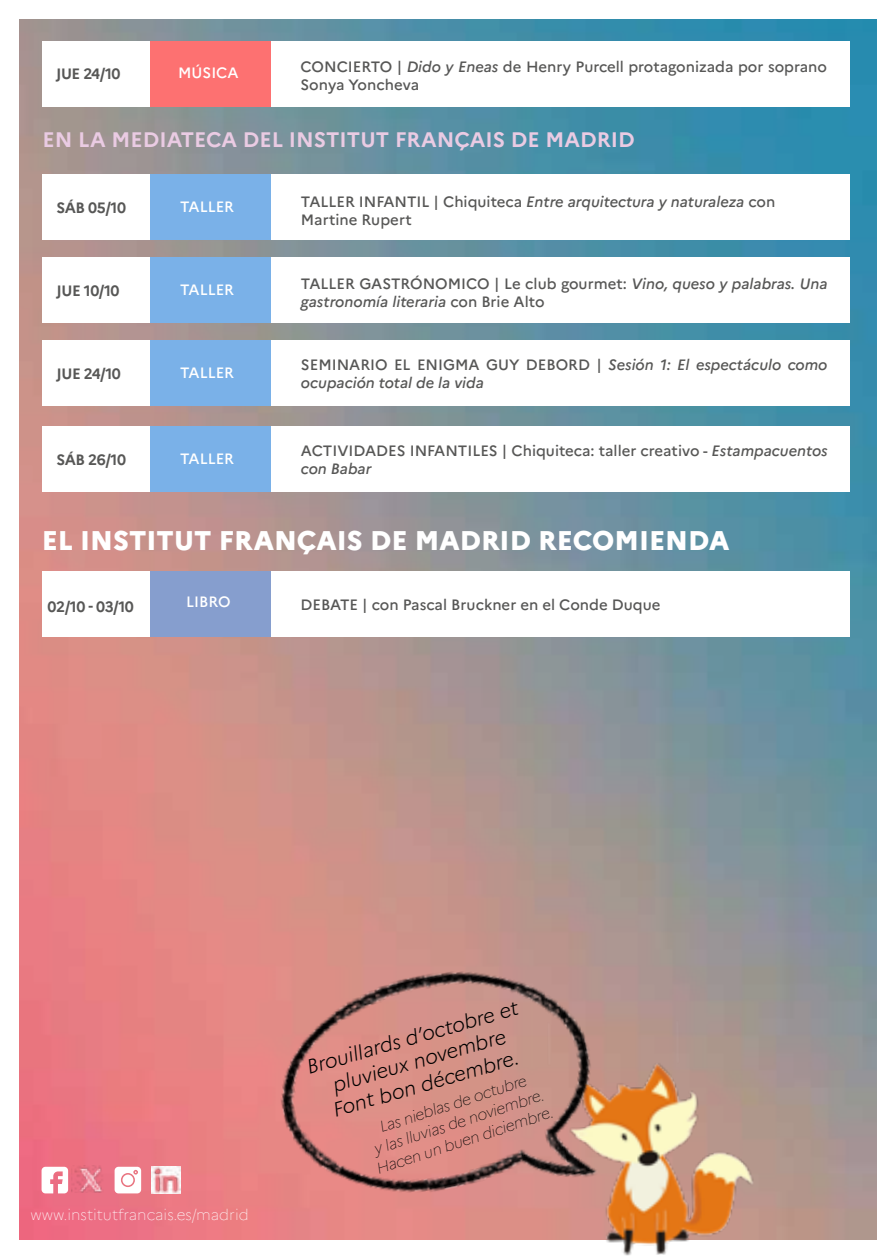
<style>
.page{position:relative;width:893px;height:1259px;background:#fff}
.page>*{position:absolute;margin:0;border:0;box-sizing:border-box;transform-origin:0 0}
.t1{font:800 27px "Marianne";color:#fff}
.t2{font:700 21px "Marianne";color:#eacbe3}
.t3{font:italic 300 20.1px/24px "Marianne";color:#000;text-align:center}
.t4{font:italic 100 15.3px/19.2px "Marianne";color:#000;text-align:center}
.t5{font:500 15px/18px "Marianne";color:#575756}
.t6{font:italic 500 15px/18px "Marianne";color:#575756}
.t7{font:700 15px "Marianne";letter-spacing:-.03em;color:#575756}
.t8{font:500 15px "Marianne";color:#fff}
.t9{font:100 15px "Marianne";color:#fff}
.s1{font-style:italic}
.s2{font-style:normal}
</style>
<div class="page">
<img style="left:19px;top:19px;width:857px;height:1220px">
<svg style="left:115px;top:1166px;width:26px;height:27px"></svg>
<div style="left:122px;top:1174px;width:11px;height:11px;background:#fff;border-radius:50%"></div>
<svg style="left:42px;top:1166px;width:26px;height:27px"></svg>
<img style="left:72px;top:1165px;width:39px;height:28px">
<img style="left:151px;top:1166px;width:30px;height:27px">
<img style="left:623px;top:949px;width:194px;height:307px">
<div style="left:43px;top:570px;width:807px;height:66px;background:#fff"></div>
<div style="left:150px;top:570px;width:120px;height:66px;background:#869ece"></div>
<div style="left:43px;top:174px;width:807px;height:66px;background:#fff"></div>
<div style="left:150px;top:174px;width:120px;height:66px;background:#7ab1e8"></div>
<div style="left:43px;top:340px;width:807px;height:66px;background:#fff"></div>
<div style="left:150px;top:340px;width:120px;height:66px;background:#7ab1e8"></div>
<div style="left:43px;top:257px;width:807px;height:66px;background:#fff"></div>
<div style="left:150px;top:257px;width:120px;height:66px;background:#7ab1e8"></div>
<img style="left:243px;top:940px;width:390px;height:313px">
<div style="left:43px;top:41px;width:807px;height:66px;background:#fff"></div>
<div style="left:150px;top:41px;width:120px;height:66px;background:#fd7171"></div>
<div style="left:43px;top:426px;width:807px;height:66px;background:#fff"></div>
<div style="left:150px;top:426px;width:120px;height:66px;background:#7ab1e8"></div>
<p class="t7" style="left:56px;top:62px;width:66px">JUE 24/10</p>
<p class="t8" style="left:178px;top:61px;width:62px">MÚSICA</p>
<p class="t5" style="left:300px;top:56px;width:528px">CONCIERTO | <span class="s1">Dido y Eneas</span> de Henry Purcell protagonizada por soprano<br>Sonya Yoncheva</p>
<h2 class="t2" style="left:43px;top:124px;width:594px">EN LA MEDIATECA DEL INSTITUT FRANÇAIS DE MADRID</h2>
<p class="t7" style="left:57px;top:196px;width:71px">SÁB 05/10</p>
<p class="t8" style="left:180px;top:195px;width:55px">TALLER</p>
<p class="t5" style="left:301px;top:191px;width:476px">TALLER INFANTIL | Chiquiteca <span class="s1">Entre arquitectura y naturaleza</span> con<br>Martine Rupert</p>
<p class="t7" style="left:57px;top:279px;width:65px">JUE 10/10</p>
<p class="t8" style="left:180px;top:278px;width:55px">TALLER</p>
<p class="t5" style="left:301px;top:273px;width:528px">TALLER GASTRÓNOMICO | Le club gourmet: <span class="s1">Vino, queso y palabras. Una gastronomía literaria</span> con Brie Alto</p>
<p class="t7" style="left:57px;top:362px;width:66px">JUE 24/10</p>
<p class="t8" style="left:180px;top:361px;width:55px">TALLER</p>
<p class="t6" style="left:301px;top:355px;width:528px"><span class="s2">SEMINARIO EL ENIGMA GUY DEBORD |</span> Sesión 1: El espectáculo como ocupación total de la vida</p>
<p class="t7" style="left:57px;top:448px;width:71px">SÁB 26/10</p>
<p class="t8" style="left:180px;top:447px;width:55px">TALLER</p>
<p class="t5" style="left:301px;top:441px;width:528px">ACTIVIDADES INFANTILES | Chiquiteca: taller creativo - <span class="s1">Estampacuentos con Babar</span></p>
<h1 class="t1" style="left:42px;top:520px;width:689px">EL INSTITUT FRANÇAIS DE MADRID RECOMIENDA</h1>
<p class="t7" style="left:48px;top:594px;width:88px">02/10 - 03/10</p>
<p class="t8" style="left:186px;top:590px;width:46px">LIBRO</p>
<p class="t5" style="left:300px;top:594px;width:361px">DEBATE | con Pascal Bruckner en el Conde Duque</p>
<p class="t9" style="left:31px;top:1203px;width:220px">www.institutfrancais.es/madrid</p>
<h3 class="t3" style="left:303px;top:1054px;width:221px;rotate:-16deg">Brouillards d’octobre et pluvieux novembre<br>Font bon décembre.</h3>
<p class="t4" style="left:362px;top:1121px;width:186px;rotate:-18deg">Las nieblas de octubre<br>y las lluvias de noviembre.<br>Hacen un buen diciembre.</p>
</div>
